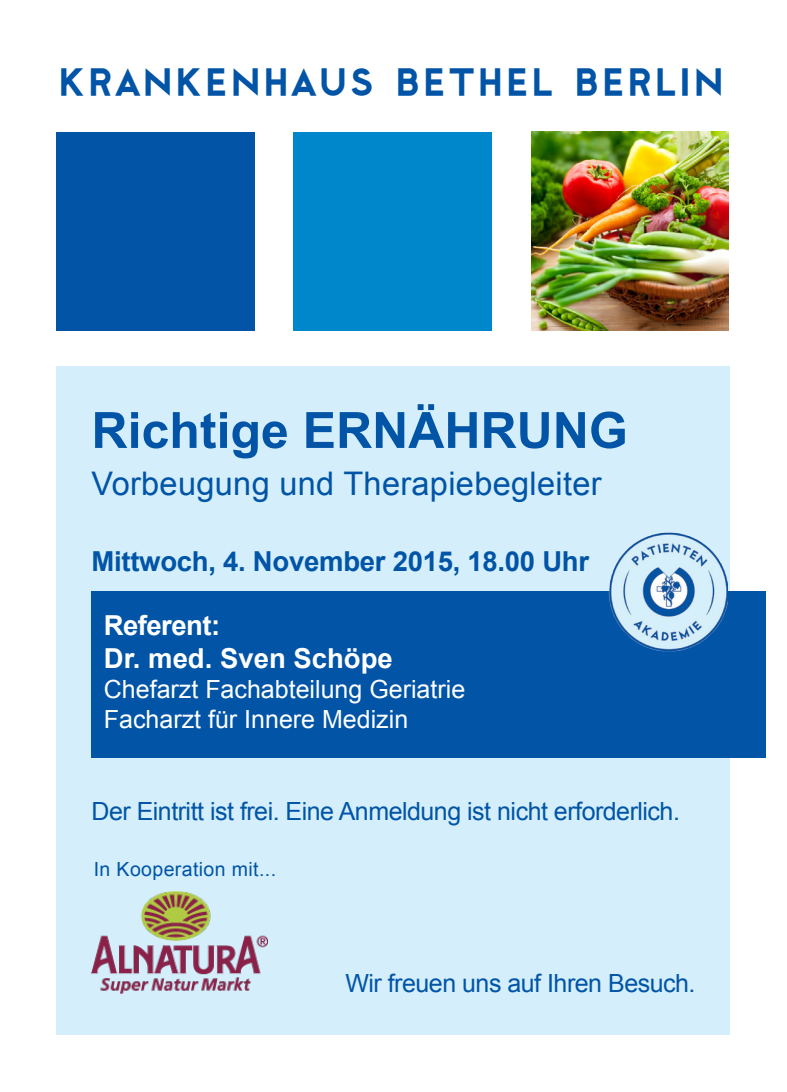
<style>
.page{position:relative;width:787px;height:1092px;background:#fff}
.page>*{position:absolute;margin:0;border:0;box-sizing:border-box;transform-origin:0 0}
.t1{font:700 50px "Arial";color:#0154a6}
.t2{font:47.5px "Cityof";color:#0154a6}
.t3{font:32.5px "Arial";letter-spacing:.01em;color:#0154a6}
.t4{font:700 27.5px "Arial";letter-spacing:-.01em;color:#0154a6}
.t5{font:700 27.5px "Arial";color:#fff}
.t6{font:700 27.5px "Arial";letter-spacing:-.02em;color:#fff}
.t7{font:25px "Arial";letter-spacing:-.02em;color:#0154a6}
.t8{font:25px "Arial";color:#fff}
.t9{font:19.5px "Arial";letter-spacing:.02em;color:#0154a6}
</style>
<div class="page">
<div style="left:56px;top:366px;width:673px;height:668px;background:#d4effb"></div>
<div style="left:56px;top:132px;width:199px;height:199px;background:#0154a6"></div>
<div style="left:293px;top:132px;width:199px;height:199px;background:#0086cb"></div>
<img style="left:531px;top:131px;width:197px;height:199px">
<div style="left:91px;top:591px;width:675px;height:166px;background:#0154a6"></div>
<img style="left:608px;top:532px;width:120px;height:119px">
<img style="left:91px;top:891px;width:176px;height:103px">
<p class="t2" style="left:57px;top:55px;width:669px">krankenhaus bethel berlin</p>
<p class="t1" style="left:91px;top:397px;width:538px">Richtige ERNÄHRUNG</p>
<p class="t3" style="left:91px;top:462px;width:511px">Vorbeugung und Therapiebegleiter</p>
<p class="t4" style="left:91px;top:542px;width:499px">Mittwoch, 4. November 2015, 18.00 Uhr</p>
<p class="t6" style="left:104px;top:607px;width:118px">Referent:</p>
<p class="t5" style="left:104px;top:640px;width:290px">Dr. med. Sven Schöpe</p>
<p class="t8" style="left:104px;top:673px;width:363px">Chefarzt Fachabteilung Geriatrie</p>
<p class="t8" style="left:104px;top:703px;width:306px">Facharzt für Innere Medizin</p>
<p class="t7" style="left:91px;top:794px;width:590px">Der Eintritt ist frei. Eine Anmeldung ist nicht erforderlich.</p>
<p class="t9" style="left:94px;top:856px;width:184px">In Kooperation mit...</p>
<p class="t7" style="left:345px;top:966px;width:351px">Wir freuen uns auf Ihren Besuch.</p>
</div>
